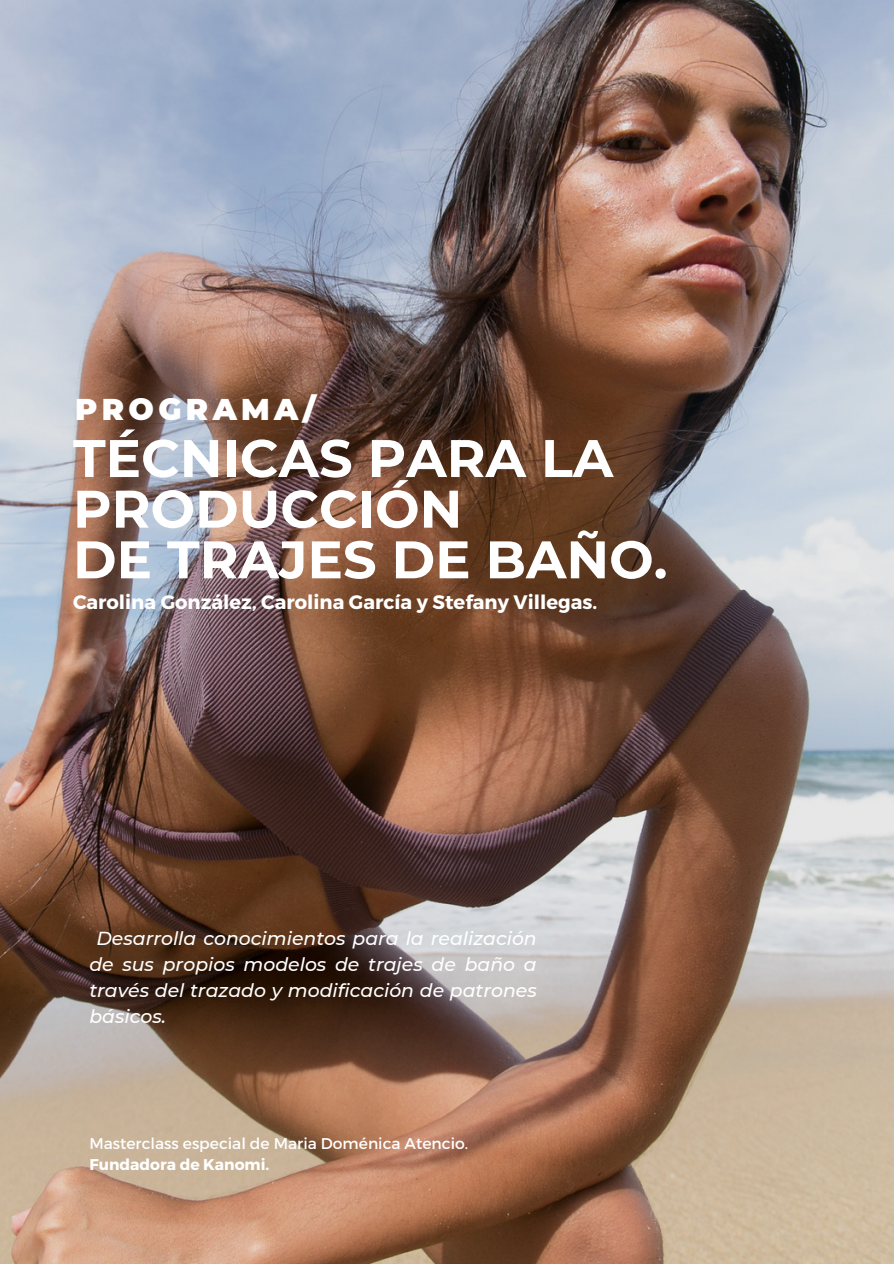
<style>
.page{position:relative;width:894px;height:1264px;background:#fff}
.page>*{position:absolute;margin:0;border:0;box-sizing:border-box;transform-origin:0 0}
.t1{font:700 52.8px/50.7px "Montserrat";color:#fff}
.t2{font:900 30px "Montserrat";letter-spacing:.145em;color:#fff}
.t3{font:700 19.5px "Montserrat";color:#fff}
.t4{font:italic 500 18.75px/25.8px "Montserrat";color:#fff;text-align:justify}
.t5{font:15.6px "Montserrat";color:#fff}
.t6{font:700 15.6px "Montserrat";color:#fff}
</style>
<div class="page">
<img style="left:0;top:0;width:893px;height:1263px">
<h2 class="t2" style="left:75px;top:391px;width:242px">PROGRAMA/</h2>
<h1 class="t1" style="left:73px;top:433px;width:596px">TÉCNICAS PARA LA<br>PRODUCCIÓN<br>DE TRAJES DE BAÑO.</h1>
<h3 class="t3" style="left:73px;top:589px;width:525px">Carolina González, Carolina García y Stefany Villegas.</h3>
<h3 class="t4" style="left:89px;top:925px;width:449px;text-indent:7px">Desarrolla conocimientos para la realización de sus propios modelos de trajes de baño a través del trazado y modificación de patrones básicos.</h3>
<p class="t5" style="left:89px;top:1133px;width:380px">Masterclass especial de Maria Doménica Atencio.</p>
<p class="t6" style="left:89px;top:1154px;width:181px">Fundadora de Kanomi.</p>
</div>
